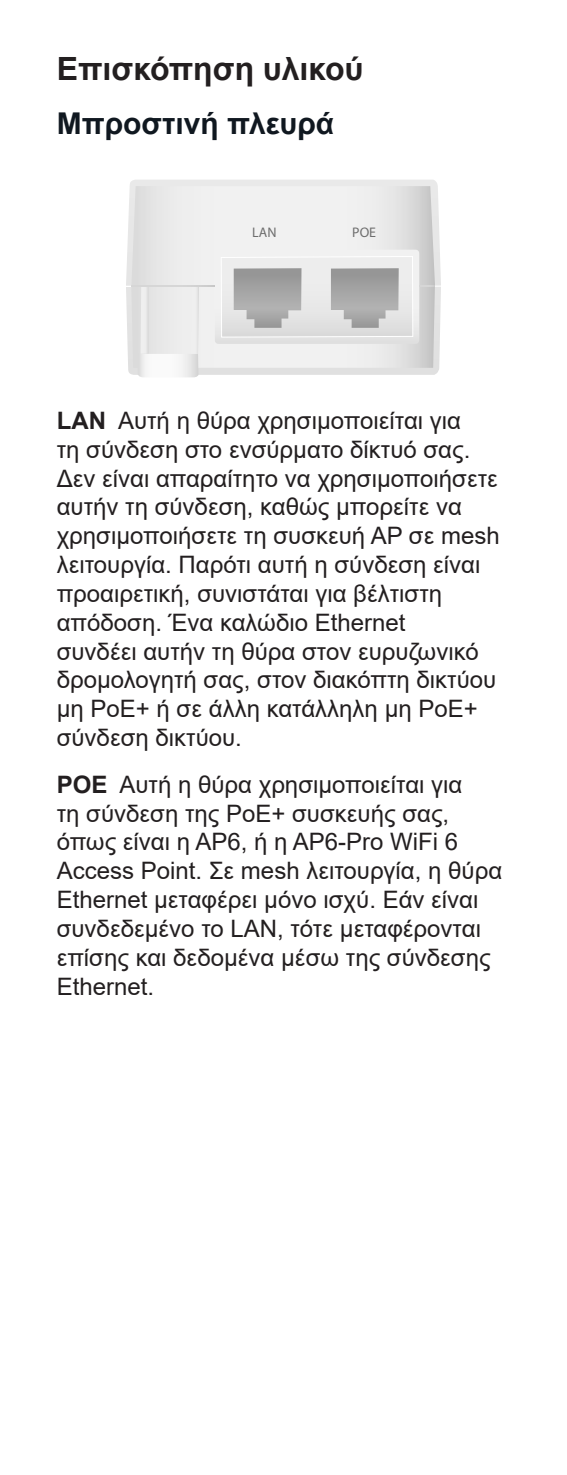
<style>
.page{position:relative;width:567px;height:1475px;background:#fff}
.page>*{position:absolute;margin:0;border:0;box-sizing:border-box;transform-origin:0 0}
.t1{font:700 32px "Arial";color:#231f20}
.t2{font:700 30px "Arial";color:#101820}
.t3{font:24px/28.8px "Arial";color:#231f20}
.t4{font:14px "Myriad Pro";color:#6d6d6d}
.s1{font-weight:700}
</style>
<div class="page">
<svg style="left:126px;top:180px;width:315px;height:195px;background:#e7e7e7"></svg>
<svg style="left:131px;top:186px;width:304px;height:182px"></svg>
<svg style="left:138px;top:354px;width:60px;height:23px"></svg>
<div style="left:141px;top:287px;width:7px;height:67px;background:#eee"></div>
<div style="left:191px;top:287px;width:8px;height:67px;background:#eee"></div>
<hr style="left:131px;top:285px;width:84px;height:2px;background:#d6d6d6">
<svg style="left:215px;top:249px;width:220px;height:95px;background:#cfcfcf"></svg>
<h1 class="t1" style="left:57px;top:46px;width:308px">Επισκόπηση υλικού</h1>
<p class="t2" style="left:57px;top:102px;width:279px">Μπροστινή πλευρά</p>
<p class="t4" style="left:252px;top:224px;width:26px">LAN</p>
<p class="t4" style="left:352px;top:224px;width:25px">POE</p>
<p class="t3" style="left:57px;top:406px;width:445px"><span class="s1">LAN</span> Αυτή η θύρα χρησιμοποιείται για<br>τη σύνδεση στο ενσύρματο δίκτυό σας.<br>Δεν είναι απαραίτητο να χρησιμοποιήσετε αυτήν τη σύνδεση, καθώς μπορείτε να χρησιμοποιήσετε τη συσκευή AP σε mesh λειτουργία. Παρότι αυτή η σύνδεση είναι προαιρετική, συνιστάται για βέλτιστη απόδοση. Ένα καλώδιο Ethernet<br>συνδέει αυτήν τη θύρα στον ευρυζωνικό δρομολογητή σας, στον διακόπτη δικτύου μη PoE+ ή σε άλλη κατάλληλη μη PoE+ σύνδεση δικτύου.</p>
<p class="t3" style="left:57px;top:769px;width:447px"><span class="s1">POE</span> Αυτή η θύρα χρησιμοποιείται για<br>τη σύνδεση της PoE+ συσκευής σας, όπως είναι η AP6, ή η AP6-Pro WiFi 6<br>Access Point. Σε mesh λειτουργία, η θύρα Ethernet μεταφέρει μόνο ισχύ. Εάν είναι συνδεδεμένο το LAN, τότε μεταφέρονται επίσης και δεδομένα μέσω της σύνδεσης Ethernet.</p>
</div>
